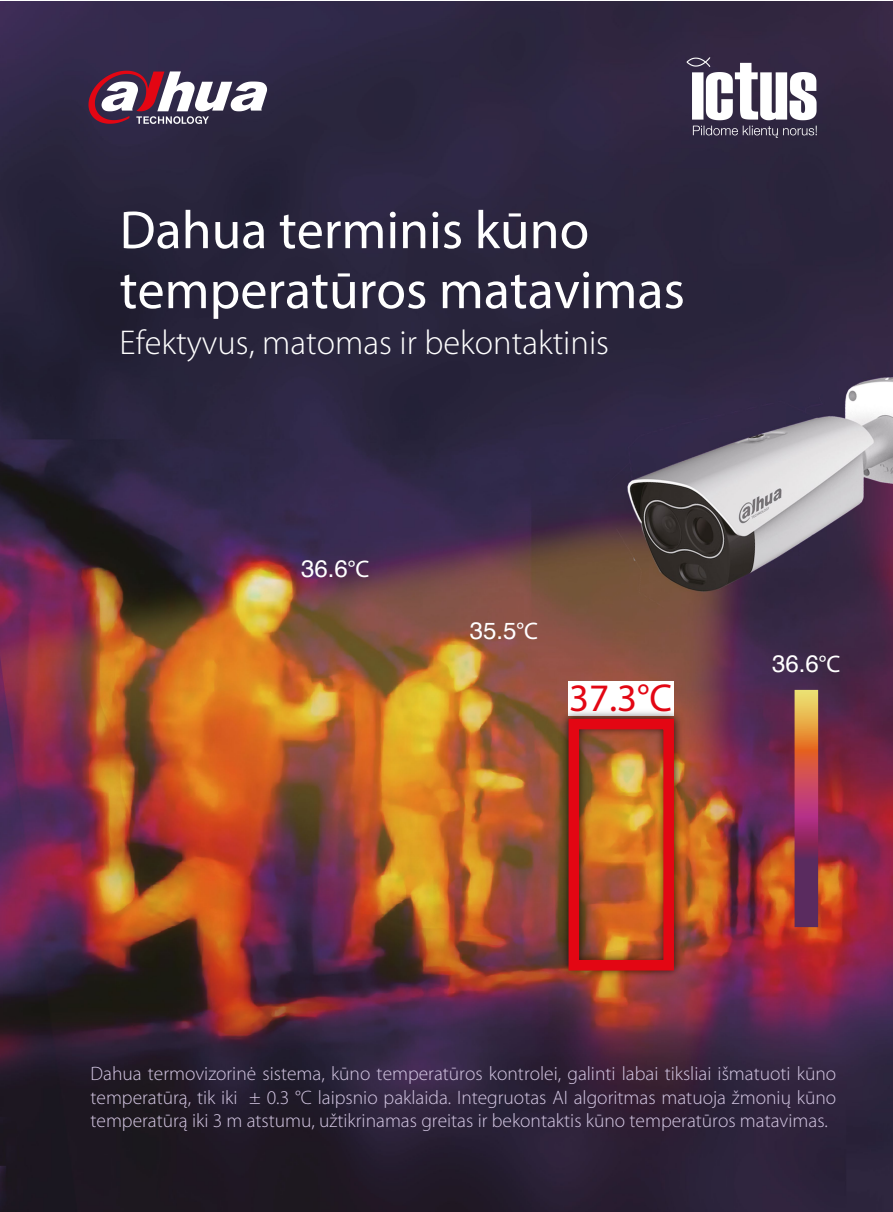
<style>
.page{position:relative;width:893px;height:1212px;background:#fff}
.page>*{position:absolute;margin:0;border:0;box-sizing:border-box;transform-origin:0 0}
.t1{font:54px/60px "Myriad Pro";color:#fff}
.t2{font:39px "Myriad Pro";color:#e30613}
.t3{font:300 34.5px "Myriad Pro";color:#fff}
.t4{font:24px "Helvetica";color:#fff}
.t5{font:300 19.5px/23.4px "Myriad Pro";color:#d4c7e3;text-align:justify}
.s1{font-family:"Myriad Pro"}
</style>
<div class="page">
<img style="left:0;top:1px;width:892px;height:1211px">
<svg style="left:88px;top:71px;width:179px;height:53px"></svg>
<svg style="left:795px;top:690px;width:23px;height:237px"></svg>
<div style="left:568px;top:681px;width:106px;height:34px;background:#fff"></div>
<img style="left:556px;top:706px;width:131px;height:278px">
<div style="left:568px;top:719px;width:106px;height:251px;border:11px solid #e30613"></div>
<img style="left:686px;top:58px;width:130px;height:79px">
<h1 class="t1" style="left:120px;top:199px;width:567px">Dahua terminis kūno temperatūros matavimas</h1>
<h3 class="t3" style="left:120px;top:323px;width:491px">Efektyvus, matomas ir bekontaktinis</h3>
<p class="t4" style="left:301px;top:550px;width:70px">36.6<span class="s1">°C</span></p>
<p class="t4" style="left:470px;top:612px;width:70px">35.5<span class="s1">°C</span></p>
<h2 class="t2" style="left:569px;top:673px;width:105px">37.3°C</h2>
<p class="t4" style="left:772px;top:645px;width:70px">36.6<span class="s1">°C</span></p>
<p class="t5" style="left:91px;top:1062px;width:747px">Dahua termovizorinė sistema, kūno temperatūros kontrolei, galinti labai tiksliai išmatuoti kūno temperatūrą, tik iki ± 0.3 °C laipsnio paklaida. Integruotas AI algoritmas matuoja žmonių kūno temperatūrą iki 3 m atstumu, užtikrinamas greitas ir bekontaktis kūno temperatūros matavimas.</p>
</div>
